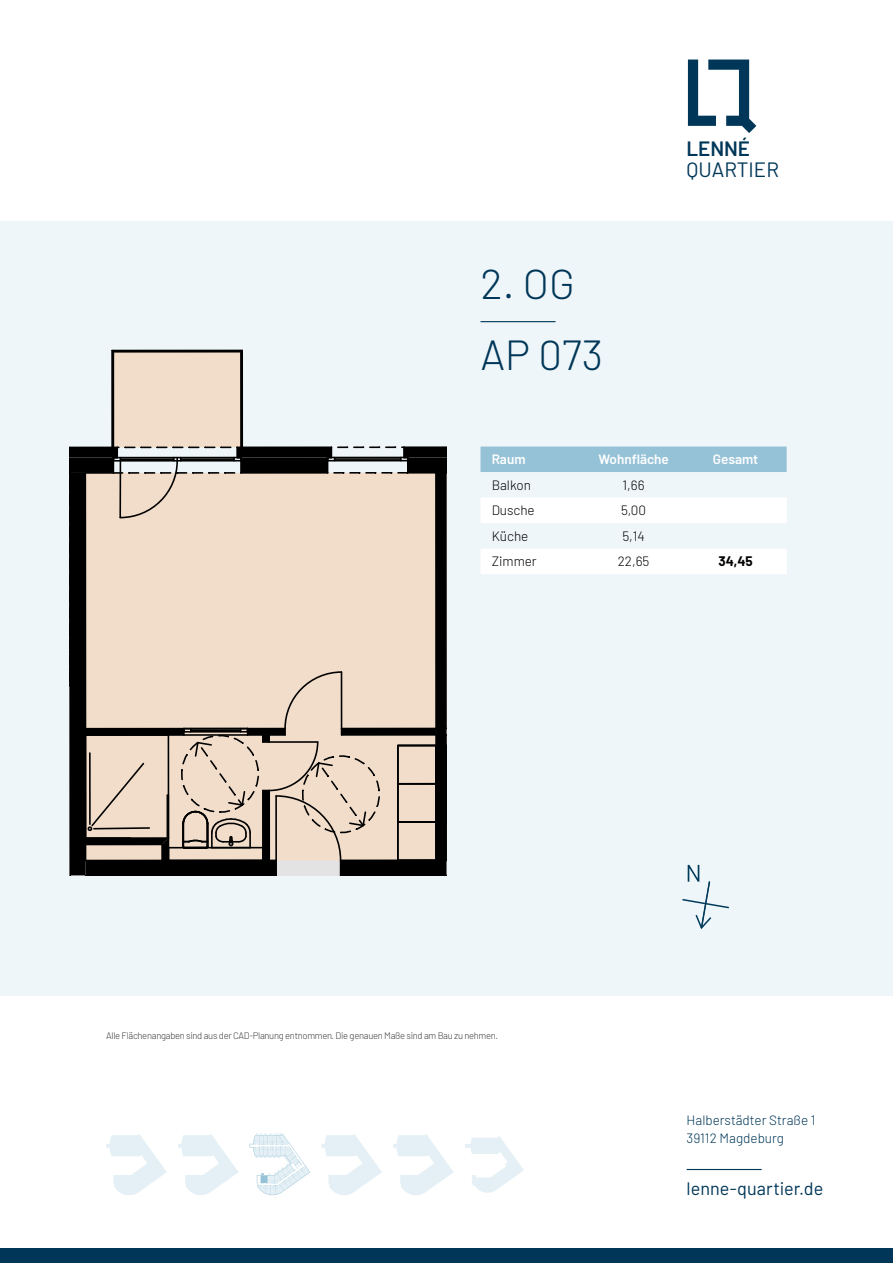
<style>
.page{position:relative;width:893px;height:1263px;background:#fff}
.page>*{position:absolute;margin:0;border:0;box-sizing:border-box;transform-origin:0 0}
.t1{font:300 42px "Barlow";color:#003758}
.t2{font:20.7px "Barlow";color:#003758}
.t3{font:600 20.7px "Barlow";letter-spacing:-.01em;color:#003758}
.t4{font:18px "Barlow";color:#003758}
.t5{font:300 13.5px "Barlow";color:#000}
.t6{font:300 13.5px/18px "Barlow";color:#003758}
.t7{font:600 13.5px "Barlow";color:#fff}
.t8{font:700 13.5px "Barlow";color:#000}
.t9{font:300 9.45px "Barlow";letter-spacing:-.03em;color:#3c3c3b}
</style>
<div class="page">
<svg style="left:688px;top:60px;width:68px;height:73px"></svg>
<div style="left:0;top:1248px;width:893px;height:15px;background:#003758"></div>
<hr style="left:687px;top:1169px;width:75px;height:1px;background:#003758">
<svg style="left:106px;top:1134px;width:61px;height:61px"></svg>
<svg style="left:178px;top:1134px;width:60px;height:61px"></svg>
<svg style="left:321px;top:1134px;width:61px;height:61px"></svg>
<svg style="left:393px;top:1134px;width:60px;height:61px"></svg>
<svg style="left:465px;top:1136px;width:59px;height:57px"></svg>
<div style="left:0;top:221px;width:893px;height:775px;background:#eff6f9"></div>
<svg style="left:250px;top:1133px;width:60px;height:62px"></svg>
<hr style="left:480px;top:321px;width:75px;height:1px;background:#003758">
<div style="left:480px;top:446px;width:307px;height:26px;background:#96c2d7"></div>
<svg style="left:481px;top:498px;width:306px;height:76px"></svg>
<svg style="left:70px;top:350px;width:377px;height:526px;background:#ccbfb2"></svg>
<svg style="left:682px;top:865px;width:47px;height:65px"></svg>
<h1 class="t1" style="left:480px;top:254px;width:96px">2. OG</h1>
<h1 class="t1" style="left:480px;top:324px;width:124px">AP 073</h1>
<h2 class="t3" style="left:687px;top:133px;width:65px">LENNÉ</h2>
<h2 class="t2" style="left:687px;top:155px;width:94px">QUARTIER</h2>
<h3 class="t7" style="left:492px;top:449px;width:35px">Raum</h3>
<h3 class="t7" style="left:598px;top:449px;width:72px">Wohnfläche</h3>
<h3 class="t7" style="left:713px;top:449px;width:47px">Gesamt</h3>
<h3 class="t5" style="left:492px;top:475px;width:41px">Balkon</h3>
<h3 class="t5" style="left:623px;top:475px;width:24px">1,66</h3>
<h3 class="t5" style="left:492px;top:501px;width:45px">Dusche</h3>
<h3 class="t5" style="left:621px;top:501px;width:27px">5,00</h3>
<h3 class="t5" style="left:492px;top:526px;width:38px">Küche</h3>
<h3 class="t5" style="left:622px;top:526px;width:24px">5,14</h3>
<h3 class="t5" style="left:492px;top:552px;width:47px">Zimmer</h3>
<h3 class="t5" style="left:618px;top:552px;width:33px">22,65</h3>
<h3 class="t8" style="left:718px;top:551px;width:36px">34,45</h3>
<p class="t9" style="left:106px;top:1028px;width:393px">Alle Flächenangaben sind aus der CAD-Planung entnommen. Die genauen Maße sind am Bau zu nehmen.</p>
<h3 class="t6" style="left:687px;top:1110px;width:131px">Halberstädter Straße 1<br>39112 Magdeburg</h3>
<h3 class="t4" style="left:687px;top:1176px;width:138px">lenne-quartier.de</h3>
</div>
